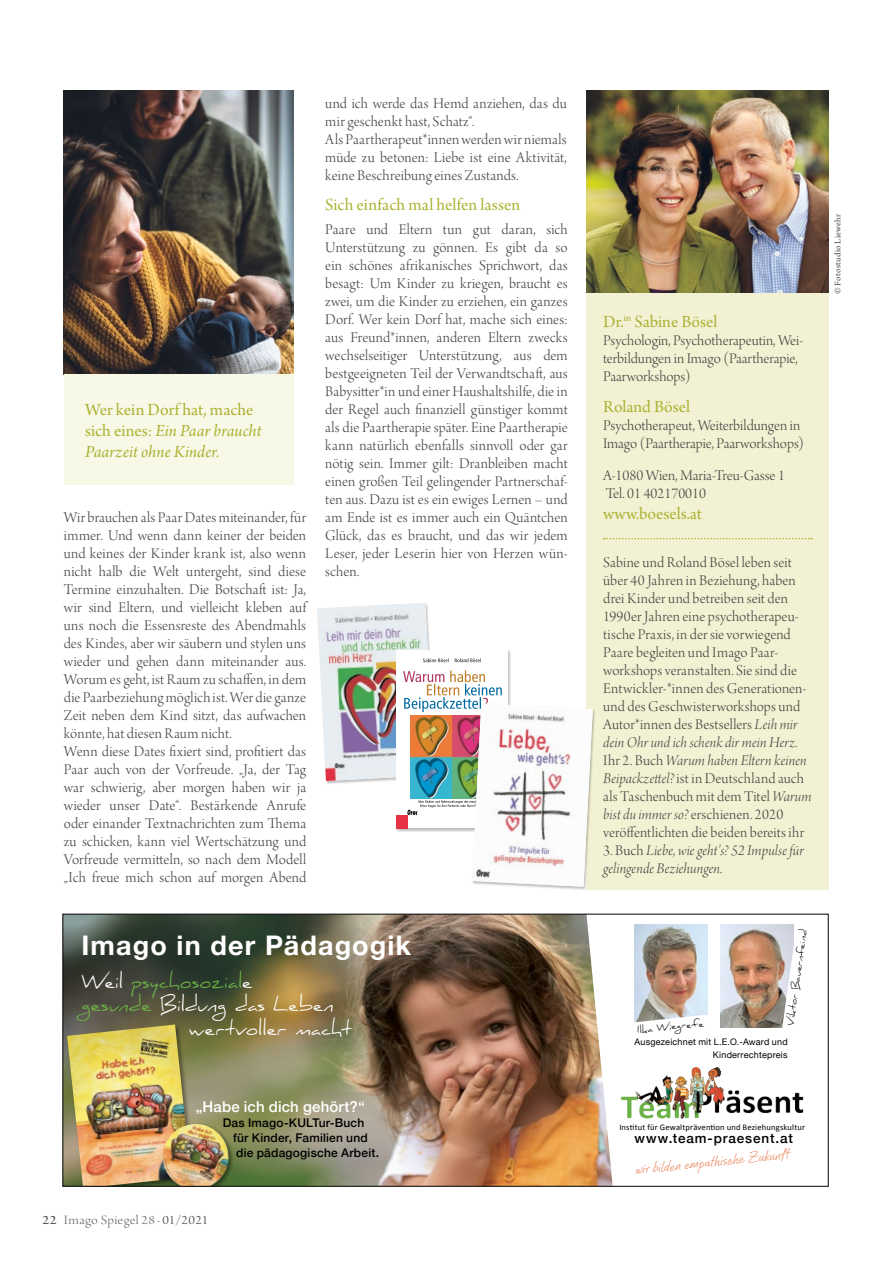
<style>
.page{position:relative;width:893px;height:1263px;background:#fff}
.page>*{position:absolute;margin:0;border:0;box-sizing:border-box;transform-origin:0 0}
.t1{font:700 27px "Helvetica Neue";letter-spacing:.04em;color:#fff}
.t2{font:19.5px "Daniel";letter-spacing:.01em;color:#fff}
.t3{font:19.5px "Daniel";letter-spacing:.01em;color:#6cb245}
.t4{font:18px "Arno Pro Subhead";color:#abb131}
.t5{font:18px/21px "Arno Pro Italic Subhead";letter-spacing:.005em;color:#abb131}
.t6{font:15.75px/18px "Arno Pro Light Display";letter-spacing:.005em;color:#4b4744}
.t7{font:15.75px/18px "Arno Pro Light Italic Display";letter-spacing:.01em;color:#4b4744}
.t8{font:500 15px "Helvetica Neue";letter-spacing:.01em;color:#fff}
.t9{font:italic 13.5px "Corradine Handwriting";color:#e96933}
.t10{font:13.5px "Arno Pro Light Display";letter-spacing:.025em;color:#6e6c69;scale:1.1 1}
.t11{font:500 13.5px "Helvetica Neue";letter-spacing:.065em;color:#000}
.t12{font:500 12px/15px "Helvetica Neue";letter-spacing:.015em;color:#000}
.t13{font:9.75px "Daniel";color:#000}
.t14{font:9px/12.1px "Helvetica Neue";letter-spacing:.025em;color:#000;text-align:right}
.t15{font:9px "Arno Pro";letter-spacing:.03em;color:#4b4744}
.t16{font:8.55px "Calibri";letter-spacing:.02em;color:#000}
.s1{font-family:"Arno Pro Subhead"}
.s2{font-family:"Arno Pro Light Italic Display"}
.s3{font-family:"Arno Pro Light Display"}
.s4{color:#fff}
.s5{color:#6cb245}
.s6{font-family:"Arno Pro Subhead";color:#4b4744}
.s7{color:#4b4744}
</style>
<div class="page">
<img style="left:587px;top:90px;width:241px;height:203px">
<img style="left:64px;top:90px;width:229px;height:284px">
<div style="left:64px;top:374px;width:229px;height:111px;background:#f8f8e7"></div>
<img style="left:620px;top:1067px;width:184px;height:52px">
<img style="left:720px;top:925px;width:74px;height:103px">
<svg style="left:782px;top:928px;width:12px;height:100px"></svg>
<img style="left:65px;top:916px;width:548px;height:268px">
<div style="left:66px;top:1023px;width:131px;height:163px;background:#000;opacity:.4"></div>
<img style="left:67px;top:1024px;width:124px;height:160px">
<img style="left:634px;top:925px;width:74px;height:89px">
<svg style="left:634px;top:1014px;width:74px;height:9px"></svg>
<div style="left:162px;top:1123px;width:72px;height:63px;background:#000;opacity:.4"></div>
<img style="left:160px;top:1124px;width:72px;height:60px">
<div style="left:586px;top:293px;width:242px;height:597px;background:#f2f1d4"></div>
<svg style="left:604px;top:538px;width:208px;height:1px"></svg>
<div style="left:471px;top:703px;width:125px;height:187px;background:#000;opacity:.25"></div>
<img style="left:317px;top:603px;width:194px;height:284px">
<img style="left:472px;top:703px;width:121px;height:184px">
<p class="t4" style="left:85px;top:399px;width:170px">Wer kein Dorf hat, mache</p>
<p class="t5" style="left:85px;top:421px;width:178px"><span class="s1">sich eines:</span> Ein Paar braucht<br>Paarzeit ohne Kinder.</p>
<p class="t6" style="left:64px;top:509px;width:244px">Wir brauchen als Paar Dates miteinander, für immer. Und wenn dann keiner der beiden und keines der Kinder krank ist, also wenn nicht halb die Welt untergeht, sind diese Termine einzuhalten. Die Botschaft ist: Ja, wir sind Eltern, und vielleicht kleben auf uns noch die Essensreste des Abendmahls des Kindes, aber wir säubern und stylen uns wieder und gehen dann miteinander aus.<br>Worum es geht, ist Raum zu schaffen, in dem die Paarbeziehung möglich ist. Wer die ganze Zeit neben dem Kind sitzt, das aufwachen könnte, hat diesen Raum nicht.<br>Wenn diese Dates fixiert sind, profitiert das Paar auch von der Vorfreude. „Ja, der Tag war schwierig, aber morgen haben wir ja wieder unser Date“. Bestärkende Anrufe oder einander Textnachrichten zum Thema zu schicken, kann viel Wertschätzung und Vorfreude vermitteln, so nach dem Modell „Ich freue mich schon auf morgen Abend</p>
<p class="t6" style="left:325px;top:95px;width:243px">und ich werde das Hemd anziehen, das du mir geschenkt hast, Schatz“.<br>Als Paartherapeut*innen werden wir niemals müde zu betonen: Liebe ist eine Aktivität, keine Beschreibung eines Zustands.</p>
<p class="t4" style="left:325px;top:195px;width:196px">Sich einfach mal helfen lassen</p>
<p class="t6" style="left:325px;top:221px;width:244px;text-align:justify">Paare und Eltern tun gut daran, sich Unterstützung zu gönnen. Es gibt da so ein schönes afrikanisches Sprichwort, das besagt: Um Kinder zu kriegen, braucht es zwei, um die Kinder zu erziehen, ein ganzes Dorf. Wer kein Dorf hat, mache sich eines: aus Freund*innen, anderen Eltern zwecks wechselseitiger Unterstützung, aus dem bestgeeigneten Teil der Verwandtschaft, aus Babysitter*in und einer Haushaltshilfe, die in der Regel auch finanziell günstiger kommt als die Paartherapie später. Eine Paartherapie kann natürlich ebenfalls sinnvoll oder gar nötig sein. Immer gilt: Dranbleiben macht einen großen Teil gelingender Partnerschaf&shy;ten aus. Dazu ist es ein ewiges Lernen – und am Ende ist es immer auch ein Quäntchen Glück, das es braucht, und das wir jedem Leser, jeder Leserin hier von Herzen wün&shy;schen.</p>
<p class="t15" style="left:832px;top:294px;width:82px;rotate:-90deg">© Fotostudio Liewehr</p>
<p class="t4" style="left:603px;top:311px;width:116px">Dr.<sup>in</sup> Sabine Bösel</p>
<p class="t6" style="left:603px;top:332px;width:202px">Psychologin, Psychotherapeutin, Wei&shy;terbildungen in Imago (Paartherapie,<br>Paarworkshops)</p>
<p class="t4" style="left:603px;top:397px;width:88px">Roland Bösel</p>
<p class="t6" style="left:603px;top:417px;width:202px">Psychotherapeut, Weiterbildungen in<br>Imago (Paartherapie, Paarworkshops)</p>
<p class="t6" style="left:603px;top:467px;width:183px">A-1080 Wien, Maria-Treu-Gasse 1<br>Tel. 01 402170010</p>
<p class="t4" style="left:603px;top:503px;width:100px">www.boesels.at</p>
<p class="t6" style="left:603px;top:554px;width:205px">Sabine und Roland Bösel leben seit über 40 Jahren in Beziehung, haben drei Kinder und betreiben seit den 1990er Jahren eine psychotherapeu&shy;tische Praxis, in der sie vorwiegend Paare begleiten und Imago Paar&shy;workshops veranstalten. Sie sind die Entwickler-*innen des Generationen&shy;und des Geschwisterworkshops und Autor*innen des Bestsellers <span class="s2">Leih mir</span></p>
<p class="t7" style="left:603px;top:734px;width:205px">dein Ohr und ich schenk dir mein Herz.<br><span class="s3">Ihr 2. Buch</span> Warum haben Eltern keinen</p>
<p class="t6" style="left:603px;top:770px;width:210px"><span class="s2">Beipackzettel?</span> ist in Deutschland auch als Taschenbuch mit dem Titel <span class="s2">Warum bist du immer so?</span> erschienen. 2020 veröffentlichten die beiden bereits ihr</p>
<p class="t7" style="left:603px;top:842px;width:202px"><span class="s3">3. Buch</span> Liebe, wie geht's? 52 Impulse für gelingende Beziehungen.</p>
<p class="t13" style="left:784px;top:1025px;width:99px;rotate:-82deg">Viktor Bauernfeind</p>
<p class="t14" style="left:634px;top:1037px;width:155px">Ausgezeichnet mit L.E.O.-Award und<br>Kinderrechtepreis</p>
<h1 class="t1" style="left:82px;top:924px;width:331px">Imago in der Pädagogik</h1>
<p class="t3" style="left:82px;top:970px;width:173px"><span class="s4">Weil</span> psychosozial<span class="s4">e</span></p>
<p class="t2" style="left:82px;top:993px;width:254px"><span class="s5">gesunde</span> Bildung das Leben</p>
<p class="t2" style="left:189px;top:1016px;width:164px">wertvoller macht</p>
<p class="t13" style="left:637px;top:1024px;width:68px;rotate:-6deg">Ilka Wiegrefe</p>
<p class="t8" style="left:196px;top:1094px;width:171px">„Habe ich dich gehört?“</p>
<p class="t12" style="left:233px;top:1114px;width:147px;text-indent:-10px">Das Imago-KULTur-Buch für Kinder, Familien und die pädagogische Arbeit.</p>
<p class="t10" style="left:43px;top:1213px;width:152px"><span class="s6">22</span> Imago Spiegel 28 <span class="s7">· 01/2021</span></p>
<p class="t16" style="left:619px;top:1121px;width:187px">Institut für Gewaltprävention und Beziehungskultur</p>
<p class="t11" style="left:635px;top:1127px;width:160px">www.team-praesent.at</p>
<p class="t9" style="left:634px;top:1158px;width:156px;rotate:-6deg">wir bilden empathische Zukunft</p>
</div>
